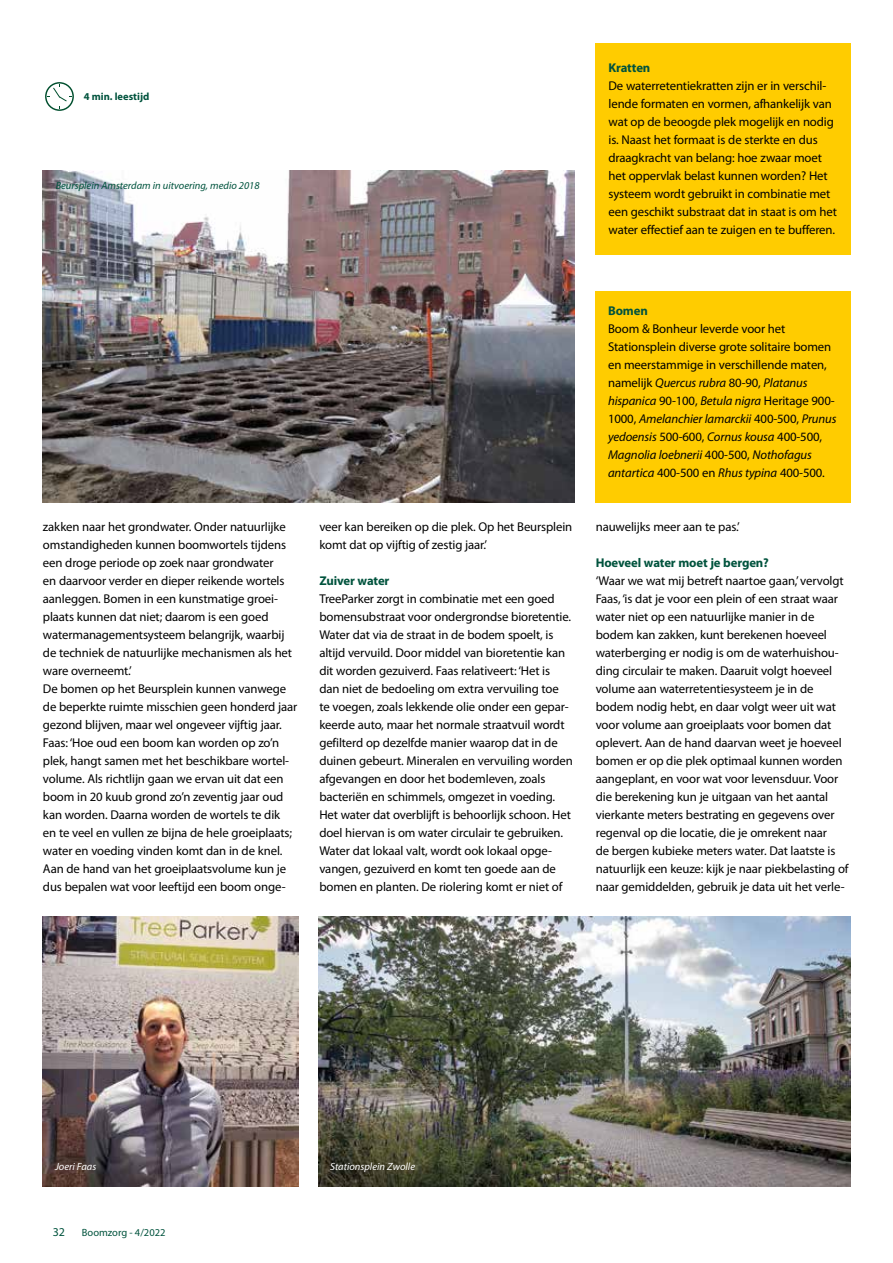
<style>
.page{position:relative;width:893px;height:1263px;background:#fff}
.page>*{position:absolute;margin:0;border:0;box-sizing:border-box;transform-origin:0 0}
.t1{font:12.75px/18px "Myriad Pro";letter-spacing:-.01em;color:#000}
.t2{font:700 12.75px "Myriad Pro";letter-spacing:-.01em;color:#00533d}
.t3{font:12px "Myriad Pro";color:#00533d}
.t4{font:italic 10.5px "Myriad Pro";color:#00533d}
.t5{font:italic 10.5px "Myriad Pro";color:#fff}
.t6{font:10.5px "Myriad Pro";color:#00533d}
.t7{font:700 10.5px "Myriad Pro";color:#00533d}
.s1{font-style:italic}
</style>
<div class="page">
<svg style="left:45px;top:82px;width:29px;height:29px"></svg>
<div style="left:596px;top:43px;width:255px;height:212px;background:#fc0"></div>
<img style="left:43px;top:170px;width:531px;height:332px">
<img style="left:43px;top:916px;width:255px;height:270px">
<div style="left:595px;top:291px;width:255px;height:211px;background:#fc0"></div>
<img style="left:319px;top:916px;width:531px;height:270px">
<p class="t7" style="left:84px;top:90px;width:67px">4 min. leestijd</p>
<p class="t4" style="left:56px;top:179px;width:205px">Beursplein Amsterdam in uitvoering, medio 2018</p>
<p class="t2" style="left:608px;top:59px;width:43px">Kratten</p>
<p class="t1" style="left:608px;top:77px;width:230px">De waterretentiekratten zijn er in verschil&shy;lende formaten en vormen, afhankelijk van wat op de beoogde plek mogelijk en nodig is. Naast het formaat is de sterkte en dus draagkracht van belang: hoe zwaar moet het oppervlak belast kunnen worden? Het systeem wordt gebruikt in combinatie met een geschikt substraat dat in staat is om het water effectief aan te zuigen en te bufferen.</p>
<p class="t1" style="left:43px;top:518px;width:256px">zakken naar het grondwater. Onder natuurlijke omstandigheden kunnen boomwortels tijdens een droge periode op zoek naar grondwater<br>en daarvoor verder en dieper reikende wortels aanleggen. Bomen in een kunstmatige groei&shy;plaats kunnen dat niet; daarom is een goed watermanagementsysteem belangrijk, waarbij de techniek de natuurlijke mechanismen als het ware overneemt.’<br>De bomen op het Beursplein kunnen vanwege de beperkte ruimte misschien geen honderd jaar gezond blijven, maar wel ongeveer vijftig jaar.<br>Faas: ‘Hoe oud een boom kan worden op zo’n plek, hangt samen met het beschikbare wortel&shy;volume. Als richtlijn gaan we ervan uit dat een boom in 20 kuub grond zo’n zeventig jaar oud kan worden. Daarna worden de wortels te dik<br>en te veel en vullen ze bijna de hele groeiplaats; water en voeding vinden komt dan in de knel.<br>Aan de hand van het groeiplaatsvolume kun je dus bepalen wat voor leeftijd een boom onge-</p>
<p class="t1" style="left:319px;top:518px;width:254px">veer kan bereiken op die plek. Op het Beursplein komt dat op vijftig of zestig jaar.’</p>
<p class="t2" style="left:319px;top:572px;width:72px">Zuiver water</p>
<p class="t1" style="left:319px;top:590px;width:255px">TreeParker zorgt in combinatie met een goed bomensubstraat voor ondergrondse bioretentie.<br>Water dat via de straat in de bodem spoelt, is altijd vervuild. Door middel van bioretentie kan dit worden gezuiverd. Faas relativeert: ‘Het is dan niet de bedoeling om extra vervuiling toe<br>te voegen, zoals lekkende olie onder een gepar&shy;keerde auto, maar het normale straatvuil wordt gefilterd op dezelfde manier waarop dat in de duinen gebeurt. Mineralen en vervuiling worden afgevangen en door het bodemleven, zoals bacteriën en schimmels, omgezet in voeding.<br>Het water dat overblijft is behoorlijk schoon. Het doel hiervan is om water circulair te gebruiken.<br>Water dat lokaal valt, wordt ook lokaal opge&shy;vangen, gezuiverd en komt ten goede aan de bomen en planten. De riolering komt er niet of</p>
<p class="t2" style="left:608px;top:302px;width:41px">Bomen</p>
<p class="t1" style="left:608px;top:320px;width:230px">Boom &amp; Bonheur leverde voor het Stationsplein diverse grote solitaire bomen en meerstammige in verschillende maten, namelijk <span class="s1">Quercus rubra</span> 80-90, <span class="s1">Platanus hispanica</span> 90-100, <span class="s1">Betula nigra</span> Heritage 900- 1000, <span class="s1">Amelanchier lamarckii</span> 400-500, <span class="s1">Prunus yedoensis</span> 500-600, <span class="s1">Cornus kousa</span> 400-500, <span class="s1">Magnolia loebnerii</span> 400-500, <span class="s1">Nothofagus antartica</span> 400-500 en <span class="s1">Rhus typina</span> 400-500.</p>
<p class="t1" style="left:596px;top:518px;width:146px">nauwelijks meer aan te pas.’</p>
<p class="t2" style="left:596px;top:555px;width:175px">Hoeveel water moet je bergen?</p>
<p class="t1" style="left:596px;top:572px;width:254px">‘Waar we wat mij betreft naartoe gaan,’ vervolgt Faas, ‘is dat je voor een plein of een straat waar water niet op een natuurlijke manier in de bodem kan zakken, kunt berekenen hoeveel waterberging er nodig is om de waterhuishou&shy;ding circulair te maken. Daaruit volgt hoeveel volume aan waterretentiesysteem je in de bodem nodig hebt, en daar volgt weer uit wat voor volume aan groeiplaats voor bomen dat oplevert. Aan de hand daarvan weet je hoeveel bomen er op die plek optimaal kunnen worden aangeplant, en voor wat voor levensduur. Voor die berekening kun je uitgaan van het aantal vierkante meters bestrating en gegevens over regenval op die locatie, die je omrekent naar<br>de bergen kubieke meters water. Dat laatste is natuurlijk een keuze: kijk je naar piekbelasting of naar gemiddelden, gebruik je data uit het verle-</p>
<p class="t5" style="left:55px;top:1160px;width:43px">Joeri Faas</p>
<p class="t3" style="left:53px;top:1224px;width:14px">32</p>
<p class="t6" style="left:82px;top:1226px;width:85px">Boomzorg - 4/2022</p>
<p class="t5" style="left:330px;top:1160px;width:87px">Stationsplein Zwolle</p>
</div>
